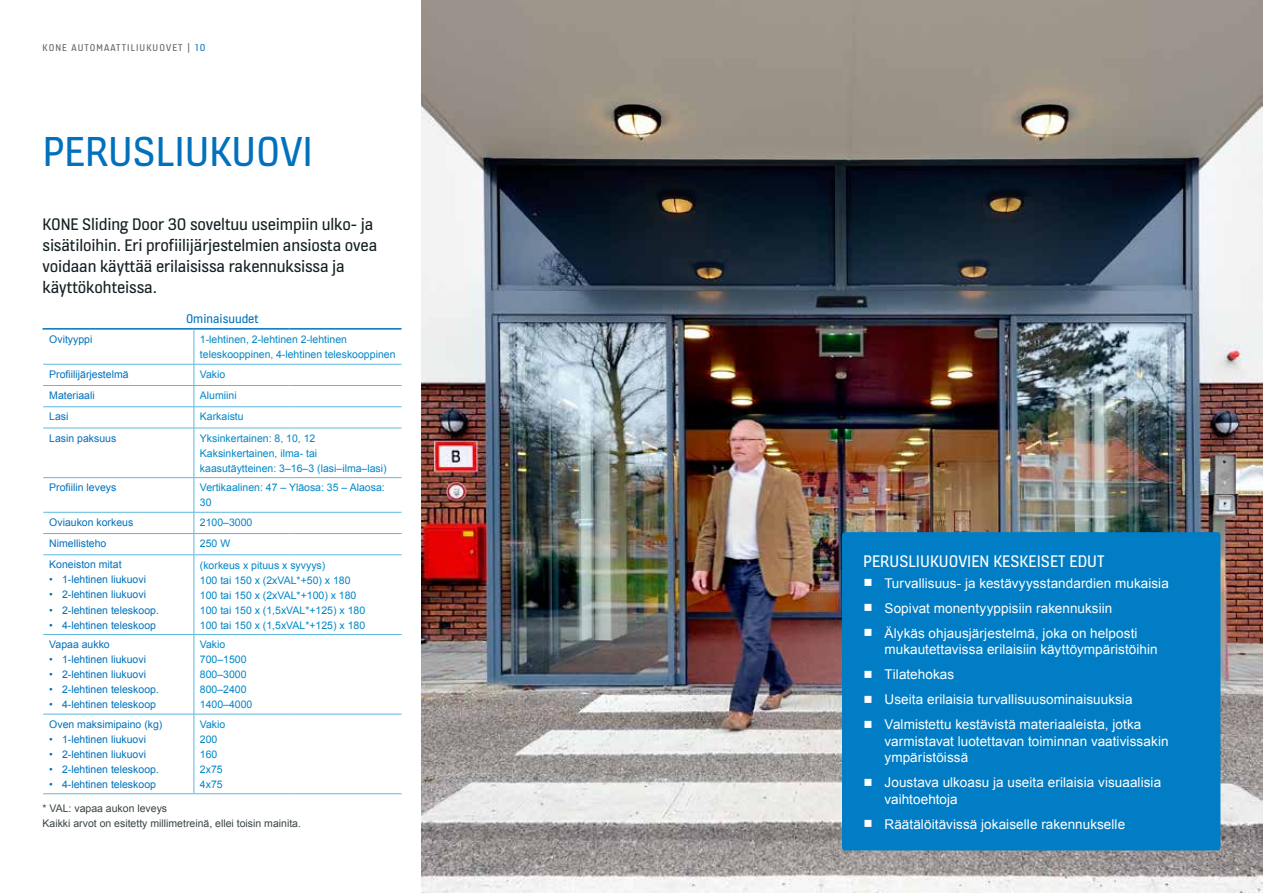
<style>
.page{position:relative;width:1263px;height:893px;background:#fff}
.page>*{position:absolute;margin:0;border:0;box-sizing:border-box;transform-origin:0 0}
.t1{font:45px "KONE Information v 13";color:#0071bd}
.t2{font:18px/21px "KONE Information v 13";letter-spacing:-.01em;color:#142023}
.t3{font:18px "KONE Information v 13";color:#fff}
.t4{font:13.5px/16.5px "Arial";letter-spacing:.005em;color:#fff}
.t5{font:13.5px "KONE Information v 13";color:#0071bd}
.t6{font:10.5px/15px "Arial";color:#0087c7}
.t7{font:10.5px "Arial";color:#0071bd}
.t8{font:10.5px/15px "Arial";color:#3b4447}
.t9{font:10.5px "KONE Information v 13";letter-spacing:.1em;color:#636466}
.s1{color:#0077be}
</style>
<div class="page">
<img style="left:421px;top:0;width:842px;height:893px">
<div style="left:842px;top:532px;width:378px;height:318px;background:#007dc5;border-radius:3px"></div>
<hr style="left:43px;top:328px;width:151px;height:2px;background:#0071bd">
<hr style="left:194px;top:328px;width:96px;height:2px;background:#0071bd">
<hr style="left:290px;top:328px;width:111px;height:2px;background:#0071bd">
<hr style="left:194px;top:330px;width:1px;height:34px;background:#5db9de">
<hr style="left:43px;top:364px;width:151px;height:1px;background:#5db9de">
<hr style="left:194px;top:364px;width:96px;height:1px;background:#5db9de">
<hr style="left:290px;top:364px;width:111px;height:1px;background:#5db9de">
<hr style="left:43px;top:385px;width:151px;height:1px;background:#5db9de">
<hr style="left:194px;top:385px;width:96px;height:1px;background:#5db9de">
<hr style="left:290px;top:385px;width:111px;height:1px;background:#5db9de">
<hr style="left:43px;top:406px;width:151px;height:1px;background:#5db9de">
<hr style="left:194px;top:406px;width:96px;height:1px;background:#5db9de">
<svg style="left:194px;top:364px;width:1px;height:64px"></svg>
<hr style="left:290px;top:406px;width:111px;height:1px;background:#5db9de">
<hr style="left:43px;top:428px;width:151px;height:1px;background:#5db9de">
<hr style="left:194px;top:428px;width:96px;height:1px;background:#5db9de">
<hr style="left:194px;top:428px;width:1px;height:49px;background:#5db9de">
<hr style="left:290px;top:428px;width:111px;height:1px;background:#5db9de">
<hr style="left:43px;top:477px;width:151px;height:1px;background:#5db9de">
<hr style="left:194px;top:477px;width:96px;height:1px;background:#5db9de">
<hr style="left:194px;top:478px;width:1px;height:34px;background:#5db9de">
<hr style="left:290px;top:477px;width:111px;height:1px;background:#5db9de">
<hr style="left:43px;top:533px;width:151px;height:1px;background:#5db9de">
<hr style="left:194px;top:533px;width:96px;height:1px;background:#5db9de">
<svg style="left:194px;top:513px;width:1px;height:42px"></svg>
<hr style="left:290px;top:533px;width:111px;height:1px;background:#5db9de">
<hr style="left:43px;top:555px;width:151px;height:1px;background:#5db9de">
<hr style="left:194px;top:555px;width:96px;height:1px;background:#5db9de">
<hr style="left:194px;top:555px;width:1px;height:79px;background:#5db9de">
<hr style="left:290px;top:555px;width:111px;height:1px;background:#5db9de">
<hr style="left:43px;top:793px;width:151px;height:1px;background:#5db9de">
<hr style="left:43px;top:512px;width:151px;height:1px;background:#5db9de">
<hr style="left:194px;top:512px;width:96px;height:1px;background:#5db9de">
<hr style="left:290px;top:512px;width:111px;height:1px;background:#5db9de">
<hr style="left:43px;top:634px;width:151px;height:1px;background:#5db9de">
<hr style="left:43px;top:714px;width:151px;height:1px;background:#5db9de">
<hr style="left:194px;top:634px;width:96px;height:1px;background:#5db9de">
<hr style="left:194px;top:635px;width:1px;height:79px;background:#5db9de">
<hr style="left:290px;top:634px;width:111px;height:1px;background:#5db9de">
<hr style="left:194px;top:714px;width:96px;height:1px;background:#5db9de">
<hr style="left:194px;top:714px;width:1px;height:80px;background:#5db9de">
<hr style="left:290px;top:714px;width:111px;height:1px;background:#5db9de">
<hr style="left:194px;top:793px;width:96px;height:1px;background:#5db9de">
<hr style="left:290px;top:793px;width:111px;height:1px;background:#5db9de">
<p class="t9" style="left:43px;top:40px;width:165px">KONE AUTOMAATTILIUKUOVET | <span class="s1">10</span></p>
<h1 class="t1" style="left:43px;top:122px;width:272px">PERUSLIUKUOVI</h1>
<h2 class="t2" style="left:43px;top:213px;width:336px">KONE Sliding Door 30 soveltuu useimpiin ulko- ja sisätiloihin. Eri profiilijärjestelmien ansiosta ovea voidaan käyttää erilaisissa rakennuksissa ja käyttökohteissa.</h2>
<p class="t5" style="left:186px;top:309px;width:74px">Ominaisuudet</p>
<p class="t7" style="left:49px;top:333px;width:45px">Ovityyppi</p>
<p class="t6" style="left:200px;top:332px;width:197px">1-lehtinen, 2-lehtinen 2-lehtinen teleskooppinen, 4-lehtinen teleskooppinen</p>
<p class="t7" style="left:49px;top:367px;width:81px">Profiilijärjestelmä</p>
<p class="t6" style="left:200px;top:367px;width:27px">Vakio</p>
<p class="t7" style="left:49px;top:389px;width:47px">Materiaali</p>
<p class="t6" style="left:200px;top:388px;width:38px">Alumiini</p>
<p class="t7" style="left:49px;top:410px;width:21px">Lasi</p>
<p class="t6" style="left:200px;top:409px;width:45px">Karkaistu</p>
<p class="t7" style="left:49px;top:431px;width:69px">Lasin paksuus</p>
<p class="t6" style="left:200px;top:431px;width:188px">Yksinkertainen: 8, 10, 12<br>Kaksinkertainen, ilma- tai kaasutäytteinen: 3–16–3 (lasi–ilma–lasi)</p>
<p class="t7" style="left:49px;top:481px;width:69px">Profiilin leveys</p>
<p class="t6" style="left:200px;top:480px;width:186px">Vertikaalinen: 47 – Yläosa: 35 – Alaosa:<br>30</p>
<p class="t7" style="left:49px;top:515px;width:86px">Oviaukon korkeus</p>
<p class="t6" style="left:200px;top:515px;width:54px">2100–3000</p>
<p class="t7" style="left:49px;top:537px;width:59px">Nimellisteho</p>
<p class="t6" style="left:200px;top:536px;width:32px">250 W</p>
<p class="t7" style="left:49px;top:558px;width:74px">Koneiston mitat</p>
<p class="t7" style="left:49px;top:573px;width:98px">• 1-lehtinen liukuovi</p>
<p class="t7" style="left:49px;top:588px;width:98px">• 2-lehtinen liukuovi</p>
<p class="t7" style="left:49px;top:603px;width:111px">• 2-lehtinen teleskoop.</p>
<p class="t7" style="left:49px;top:618px;width:108px">• 4-lehtinen teleskoop</p>
<p class="t6" style="left:200px;top:557px;width:167px">(korkeus x pituus x syvyys)<br>100 tai 150 x (2xVAL*+50) x 180<br>100 tai 150 x (2xVAL*+100) x 180<br>100 tai 150 x (1,5xVAL*+125) x 180<br>100 tai 150 x (1,5xVAL*+125) x 180</p>
<p class="t7" style="left:49px;top:638px;width:62px">Vapaa aukko</p>
<p class="t7" style="left:49px;top:653px;width:98px">• 1-lehtinen liukuovi</p>
<p class="t7" style="left:49px;top:668px;width:98px">• 2-lehtinen liukuovi</p>
<p class="t7" style="left:49px;top:683px;width:111px">• 2-lehtinen teleskoop.</p>
<p class="t7" style="left:49px;top:698px;width:108px">• 4-lehtinen teleskoop</p>
<p class="t6" style="left:200px;top:637px;width:54px">Vakio<br>700–1500<br>800–3000<br>800–2400<br>1400–4000</p>
<p class="t7" style="left:49px;top:717px;width:115px">Oven maksimipaino (kg)</p>
<p class="t7" style="left:49px;top:732px;width:98px">• 1-lehtinen liukuovi</p>
<p class="t7" style="left:49px;top:747px;width:98px">• 2-lehtinen liukuovi</p>
<p class="t7" style="left:49px;top:762px;width:111px">• 2-lehtinen teleskoop.</p>
<p class="t7" style="left:49px;top:777px;width:108px">• 4-lehtinen teleskoop</p>
<p class="t6" style="left:200px;top:717px;width:27px">Vakio<br>200<br>160<br>2x75<br>4x75</p>
<p class="t8" style="left:43px;top:800px;width:260px">* VAL: vapaa aukon leveys<br>Kaikki arvot on esitetty millimetreinä, ellei toisin mainita.</p>
<h2 class="t3" style="left:863px;top:549px;width:243px">PERUSLIUKUOVIEN KESKEISET EDUT</h2>
<p class="t4" style="left:863px;top:575px;width:307px">○ Turvallisuus- ja kestävyysstandardien mukaisia</p>
<p class="t4" style="left:863px;top:600px;width:251px">○ Sopivat monentyyppisiin rakennuksiin</p>
<p class="t4" style="left:884px;top:625px;width:275px;text-indent:-21px">○ Älykäs ohjausjärjestelmä, joka on helposti mukautettavissa erilaisiin käyttöympäristöihin</p>
<p class="t4" style="left:863px;top:667px;width:93px">○ Tilatehokas</p>
<p class="t4" style="left:863px;top:692px;width:271px">○ Useita erilaisia turvallisuusominaisuuksia</p>
<p class="t4" style="left:884px;top:717px;width:286px;text-indent:-21px">○ Valmistettu kestävistä materiaaleista, jotka varmistavat luotettavan toiminnan vaativissakin ympäristöissä</p>
<p class="t4" style="left:884px;top:775px;width:278px;text-indent:-21px">○ Joustava ulkoasu ja useita erilaisia visuaalisia vaihtoehtoja</p>
<p class="t4" style="left:863px;top:816px;width:263px">○ Räätälöitävissä jokaiselle rakennukselle</p>
</div>
